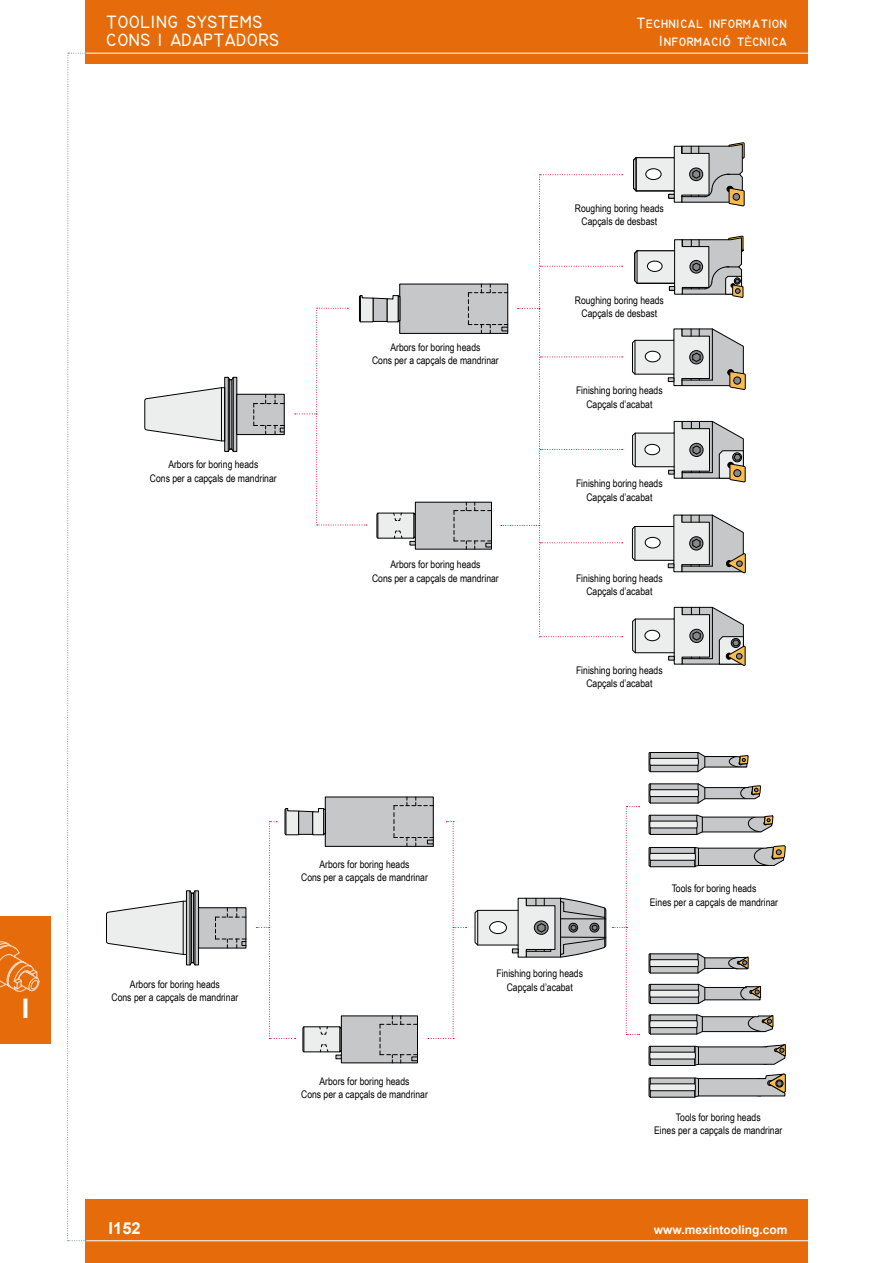
<style>
.page{position:relative;width:893px;height:1263px;background:#fff}
.page>*{position:absolute;margin:0;border:0;box-sizing:border-box;transform-origin:0 0}
.t1{font:700 27px "Arial";color:#fff}
.t2{font:700 18px "Technic";color:#fff}
.t3{font:700 16.5px "Arial";color:#fff}
.t4{font:700 15px "Technic";color:#fff}
.t5{font:700 12px "Arial";color:#fff}
.t6{font:10.5px "Arial Narrow";color:#000}
.s1{font-family:"Arial";font-weight:400}
.s2{font-family:"Arial";font-weight:400;font-size:11.7px}
</style>
<div class="page">
<div style="left:85px;top:0;width:723px;height:64px;background:#e66c0b"></div>
<hr style="left:85px;top:53px;width:723px;height:1px;background:#fff">
<div style="left:85px;top:1199px;width:723px;height:64px;background:#e66c0b"></div>
<hr style="left:85px;top:1240px;width:723px;height:1px;background:#fff">
<svg style="left:67px;top:53px;width:19px;height:1188px"></svg>
<div style="left:199px;top:908px;width:47px;height:40px;background:#c6c7c8"></div>
<div style="left:198px;top:907px;width:48px;height:41px;border:1px solid #000"></div>
<svg style="left:106px;top:890px;width:93px;height:76px"></svg>
<svg style="left:144px;top:377px;width:94px;height:75px"></svg>
<div style="left:237px;top:394px;width:47px;height:41px;background:#c6c7c8"></div>
<div style="left:236px;top:394px;width:49px;height:41px;border:1px solid #000"></div>
<hr style="left:224px;top:388px;width:1px;height:53px;background:#000">
<svg style="left:253px;top:394px;width:32px;height:40px"></svg>
<hr style="left:233px;top:377px;width:1px;height:74px;background:#000">
<hr style="left:228px;top:377px;width:1px;height:74px;background:#000">
<hr style="left:221px;top:388px;width:1px;height:53px;background:#000">
<div style="left:229px;top:379px;width:3px;height:70px;border:1px solid #000"></div>
<div style="left:400px;top:284px;width:108px;height:49px;background:#c6c7c8"></div>
<div style="left:399px;top:284px;width:109px;height:50px;border:1px solid #000"></div>
<div style="left:415px;top:502px;width:76px;height:47px;background:#c6c7c8"></div>
<svg style="left:633px;top:142px;width:112px;height:65px"></svg>
<hr style="left:636px;top:158px;width:1px;height:33px;background:#000">
<div style="left:646px;top:169px;width:15px;height:11px;background:#fff;border-radius:50%"></div>
<div style="left:645px;top:168px;width:16px;height:12px;border:1px solid #000;border-radius:50%"></div>
<svg style="left:634px;top:235px;width:110px;height:63px"></svg>
<div style="left:647px;top:261px;width:15px;height:10px;background:#fff;border-radius:50%"></div>
<div style="left:647px;top:261px;width:15px;height:11px;border:1px solid #000;border-radius:50%"></div>
<svg style="left:632px;top:328px;width:114px;height:62px"></svg>
<div style="left:734px;top:377px;width:7px;height:7px;background:#87888a;border-radius:50%"></div>
<div style="left:733px;top:377px;width:8px;height:7px;border:1px solid #000;border-radius:50%"></div>
<div style="left:645px;top:351px;width:15px;height:11px;background:#fff;border-radius:50%"></div>
<div style="left:645px;top:351px;width:16px;height:11px;border:1px solid #000;border-radius:50%"></div>
<svg style="left:632px;top:421px;width:114px;height:62px"></svg>
<div style="left:645px;top:444px;width:15px;height:11px;background:#fff;border-radius:50%"></div>
<div style="left:644px;top:444px;width:16px;height:11px;border:1px solid #000;border-radius:50%"></div>
<svg style="left:632px;top:514px;width:114px;height:59px"></svg>
<div style="left:736px;top:561px;width:7px;height:6px;border:1px solid #000;border-radius:50%"></div>
<svg style="left:632px;top:607px;width:114px;height:59px"></svg>
<svg style="left:454px;top:174px;width:169px;height:463px"></svg>
<svg style="left:648px;top:1044px;width:138px;height:22px;background:#b1b1b1"></svg>
<svg style="left:648px;top:1014px;width:126px;height:21px;background:#afafae"></svg>
<svg style="left:648px;top:983px;width:114px;height:21px"></svg>
<svg style="left:648px;top:1073px;width:138px;height:25px"></svg>
<svg style="left:648px;top:953px;width:101px;height:21px"></svg>
<svg style="left:648px;top:752px;width:101px;height:20px"></svg>
<svg style="left:648px;top:783px;width:113px;height:21px"></svg>
<svg style="left:648px;top:814px;width:126px;height:21px;background:#b1b1b0"></svg>
<svg style="left:648px;top:845px;width:138px;height:23px;background:#b4b3b0"></svg>
<hr style="left:186px;top:901px;width:1px;height:53px;background:#000">
<svg style="left:215px;top:908px;width:31px;height:40px"></svg>
<hr style="left:195px;top:891px;width:1px;height:74px;background:#000">
<hr style="left:190px;top:891px;width:1px;height:74px;background:#000">
<hr style="left:183px;top:901px;width:1px;height:53px;background:#000">
<div style="left:191px;top:893px;width:3px;height:70px;border:1px solid #000"></div>
<svg style="left:474px;top:806px;width:166px;height:229px"></svg>
<svg style="left:295px;top:295px;width:122px;height:250px"></svg>
<div style="left:341px;top:1016px;width:76px;height:47px;background:#c6c7c8"></div>
<div style="left:325px;top:797px;width:108px;height:49px;background:#c6c7c8"></div>
<div style="left:325px;top:797px;width:109px;height:50px;border:1px solid #000"></div>
<svg style="left:380px;top:797px;width:87px;height:266px"></svg>
<svg style="left:256px;top:808px;width:87px;height:251px"></svg>
<div style="left:0;top:916px;width:51px;height:127px;background:#e66c0b"></div>
<svg style="left:0;top:941px;width:40px;height:51px"></svg>
<h1 class="t1" style="left:22px;top:990px;width:9px">I</h1>
<h2 class="t2" style="left:106px;top:12px;width:158px">TOOLING SYSTEMS</h2>
<h3 class="t4" style="left:637px;top:15px;width:152px">Technical information</h3>
<h2 class="t2" style="left:106px;top:30px;width:175px">CONS I ADAPTADORS</h2>
<h3 class="t4" style="left:659px;top:33px;width:130px">Informaci<span class="s1">ó</span> t<span class="s2">È</span>cnica</h3>
<p class="t6" style="left:575px;top:200px;width:91px">Roughing boring heads</p>
<p class="t6" style="left:582px;top:214px;width:77px">Capçals de desbast</p>
<p class="t6" style="left:575px;top:292px;width:91px">Roughing boring heads</p>
<p class="t6" style="left:168px;top:457px;width:91px">Arbors for boring heads</p>
<p class="t6" style="left:150px;top:470px;width:128px">Cons per a capçals de mandrinar</p>
<p class="t6" style="left:390px;top:339px;width:91px">Arbors for boring heads</p>
<p class="t6" style="left:372px;top:353px;width:128px">Cons per a capçals de mandrinar</p>
<p class="t6" style="left:390px;top:557px;width:91px">Arbors for boring heads</p>
<p class="t6" style="left:372px;top:570px;width:128px">Cons per a capçals de mandrinar</p>
<p class="t6" style="left:582px;top:306px;width:77px">Capçals de desbast</p>
<p class="t6" style="left:576px;top:383px;width:88px">Finishing boring heads</p>
<p class="t6" style="left:586px;top:396px;width:68px">Capçals d’acabat</p>
<p class="t6" style="left:576px;top:476px;width:88px">Finishing boring heads</p>
<p class="t6" style="left:586px;top:489px;width:68px">Capçals d’acabat</p>
<p class="t6" style="left:576px;top:570px;width:88px">Finishing boring heads</p>
<p class="t6" style="left:586px;top:584px;width:68px">Capçals d’acabat</p>
<p class="t6" style="left:576px;top:662px;width:88px">Finishing boring heads</p>
<p class="t6" style="left:586px;top:676px;width:68px">Capçals d’acabat</p>
<p class="t6" style="left:130px;top:976px;width:91px">Arbors for boring heads</p>
<p class="t6" style="left:112px;top:990px;width:128px">Cons per a capçals de mandrinar</p>
<p class="t6" style="left:320px;top:856px;width:91px">Arbors for boring heads</p>
<p class="t6" style="left:301px;top:870px;width:128px">Cons per a capçals de mandrinar</p>
<p class="t6" style="left:320px;top:1073px;width:91px">Arbors for boring heads</p>
<p class="t6" style="left:301px;top:1087px;width:128px">Cons per a capçals de mandrinar</p>
<p class="t6" style="left:496px;top:966px;width:88px">Finishing boring heads</p>
<p class="t6" style="left:507px;top:979px;width:68px">Capçals d’acabat</p>
<p class="t6" style="left:672px;top:881px;width:86px">Tools for boring heads</p>
<p class="t6" style="left:650px;top:894px;width:130px">Eines per a capçals de mandrinar</p>
<p class="t6" style="left:676px;top:1109px;width:86px">Tools for boring heads</p>
<p class="t6" style="left:654px;top:1123px;width:130px">Eines per a capçals de mandrinar</p>
<h3 class="t3" style="left:109px;top:1217px;width:34px">I152</h3>
<p class="t5" style="left:654px;top:1221px;width:135px">www.mexintooling.com</p>
</div>
